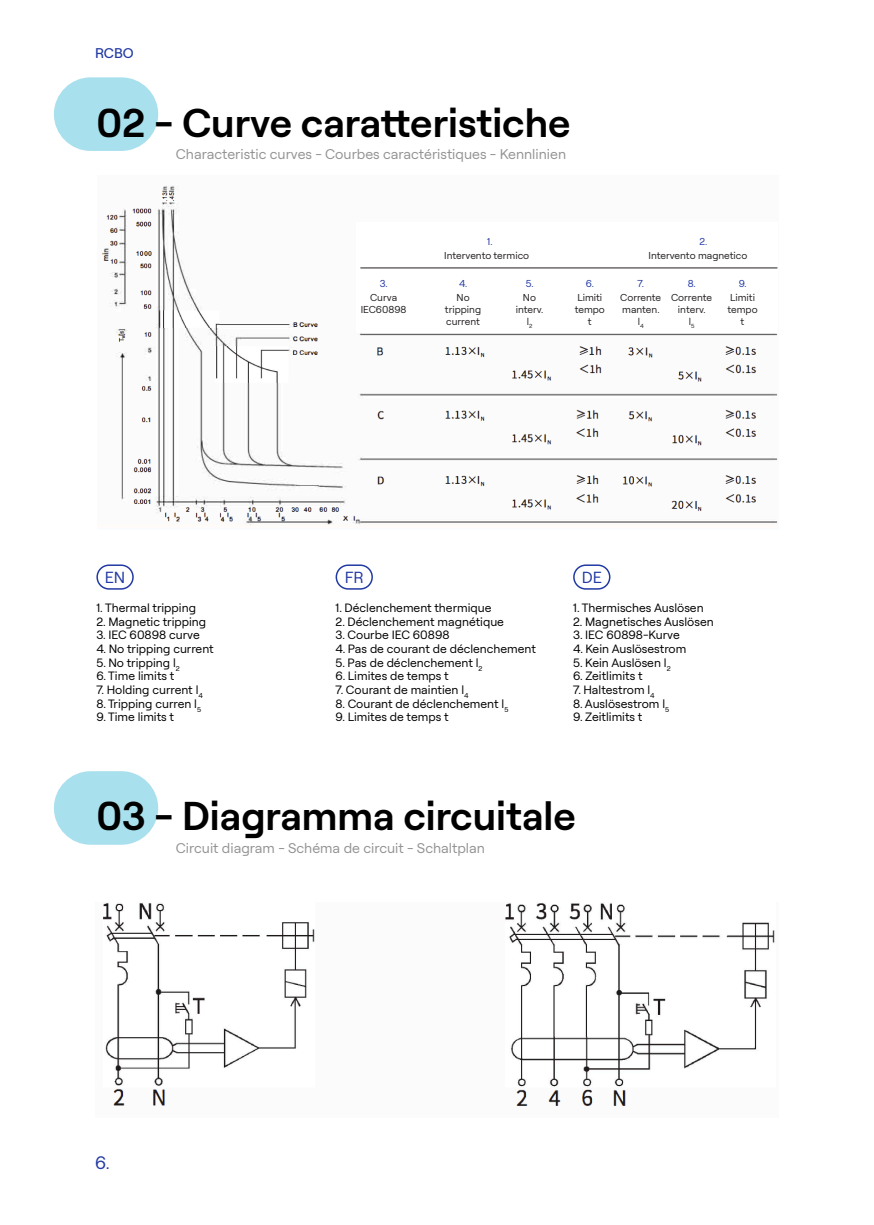
<style>
.page{position:relative;width:874px;height:1225px;background:#fff}
.page>*{position:absolute;margin:0;border:0;box-sizing:border-box;transform-origin:0 0}
.t1{font:600 40px "Roobert";color:#000}
.t2{font:18px "Roobert";color:#223aa3}
.t3{font:16px "Roobert";color:#223aa3}
.t4{font:14px "Roobert";color:#939393}
.t5{font:500 14px "Roobert";color:#223aa3}
.t6{font:12px "Roobert";color:#000001}
.t7{font:10px "Roobert";color:#231f20}
.t8{font:10px "Roobert";color:#223aa3}
</style>
<div class="page">
<div style="left:54px;top:77px;width:104px;height:74px;background:#a9e0ed;border-radius:37px"></div>
<div style="left:54px;top:771px;width:104px;height:73px;background:#a9e0ed;border-radius:37px"></div>
<img style="left:102px;top:185px;width:676px;height:340px">
<img style="left:103px;top:902px;width:672px;height:204px">
<div style="left:355px;top:222px;width:422px;height:111px;background:#fff"></div>
<hr style="left:360px;top:267px;width:417px;height:1px;background:#231f20">
<div style="left:96px;top:564px;width:38px;height:25px;border:2px solid #223aa3;border-radius:12px"></div>
<div style="left:573px;top:564px;width:37px;height:25px;border:2px solid #223aa3;border-radius:12px"></div>
<div style="left:335px;top:564px;width:38px;height:25px;border:2px solid #223aa3;border-radius:12px"></div>
<p class="t5" style="left:95px;top:43px;width:40px">RCBO</p>
<p class="t1" style="left:96px;top:94px;width:475px">02 - Curve caratteristiche</p>
<p class="t4" style="left:176px;top:144px;width:391px">Characteristic curves - Courbes caractéristiques - Kennlinien</p>
<p class="t8" style="left:487px;top:234px;width:7px">1.</p>
<p class="t8" style="left:699px;top:234px;width:9px">2.</p>
<p class="t8" style="left:379px;top:276px;width:9px">3.</p>
<p class="t7" style="left:370px;top:290px;width:28px">Curva</p>
<p class="t7" style="left:360px;top:302px;width:47px">IEC60898</p>
<p class="t7" style="left:444px;top:248px;width:86px">Intervento termico</p>
<p class="t7" style="left:648px;top:248px;width:100px">Intervento magnetico</p>
<p class="t8" style="left:459px;top:276px;width:10px">4.</p>
<p class="t7" style="left:456px;top:290px;width:15px">No</p>
<p class="t7" style="left:445px;top:302px;width:38px">tripping</p>
<p class="t7" style="left:446px;top:314px;width:35px">current</p>
<p class="t8" style="left:525px;top:276px;width:9px">5.</p>
<p class="t7" style="left:522px;top:290px;width:15px">No</p>
<p class="t7" style="left:515px;top:302px;width:29px">interv.</p>
<p class="t7" style="left:526px;top:314px;width:7px">l<sub>2</sub></p>
<p class="t8" style="left:585px;top:276px;width:10px">6.</p>
<p class="t7" style="left:577px;top:290px;width:26px">Limiti</p>
<p class="t7" style="left:574px;top:302px;width:32px">tempo</p>
<p class="t7" style="left:587px;top:314px;width:5px">t</p>
<p class="t8" style="left:637px;top:276px;width:8px">7.</p>
<p class="t7" style="left:620px;top:290px;width:42px">Corrente</p>
<p class="t7" style="left:622px;top:302px;width:39px">manten.</p>
<p class="t7" style="left:637px;top:314px;width:8px">l<sub>4</sub></p>
<p class="t8" style="left:687px;top:276px;width:9px">8.</p>
<p class="t7" style="left:670px;top:290px;width:42px">Corrente</p>
<p class="t7" style="left:677px;top:302px;width:29px">interv.</p>
<p class="t7" style="left:688px;top:314px;width:7px">l<sub>5</sub></p>
<p class="t8" style="left:738px;top:276px;width:9px">9.</p>
<p class="t7" style="left:729px;top:290px;width:26px">Limiti</p>
<p class="t7" style="left:727px;top:302px;width:32px">tempo</p>
<p class="t7" style="left:740px;top:314px;width:5px">t</p>
<p class="t3" style="left:105px;top:566px;width:22px">EN</p>
<p class="t3" style="left:344px;top:566px;width:20px">FR</p>
<p class="t3" style="left:581px;top:566px;width:22px">DE</p>
<p class="t6" style="left:96px;top:599px;width:101px">1. Thermal tripping</p>
<p class="t6" style="left:96px;top:613px;width:111px">2. Magnetic tripping</p>
<p class="t6" style="left:96px;top:627px;width:105px">3. IEC 60898 curve</p>
<p class="t6" style="left:96px;top:640px;width:119px">4. No tripping current</p>
<p class="t6" style="left:96px;top:654px;width:85px">5. No tripping l<sub>2</sub></p>
<p class="t6" style="left:96px;top:667px;width:79px">6. Time limits t</p>
<p class="t6" style="left:96px;top:681px;width:108px">7. Holding current l<sub>4</sub></p>
<p class="t6" style="left:96px;top:695px;width:106px">8. Tripping curren l<sub>5</sub></p>
<p class="t6" style="left:96px;top:708px;width:79px">9. Time limits t</p>
<p class="t6" style="left:335px;top:599px;width:157px">1. Déclenchement thermique</p>
<p class="t6" style="left:335px;top:613px;width:170px">2. Déclenchement magnétique</p>
<p class="t6" style="left:335px;top:627px;width:115px">3. Courbe IEC 60898</p>
<p class="t6" style="left:335px;top:640px;width:202px">4. Pas de courant de déclenchement</p>
<p class="t6" style="left:335px;top:654px;width:148px">5. Pas de déclenchement l<sub>2</sub></p>
<p class="t6" style="left:335px;top:667px;width:115px">6. Limites de temps t</p>
<p class="t6" style="left:335px;top:681px;width:134px">7. Courant de maintien l<sub>4</sub></p>
<p class="t6" style="left:335px;top:695px;width:174px">8. Courant de déclenchement l<sub>5</sub></p>
<p class="t6" style="left:335px;top:708px;width:114px">9. Limites de temps t</p>
<p class="t6" style="left:573px;top:599px;width:132px">1. Thermisches Auslösen</p>
<p class="t6" style="left:573px;top:613px;width:142px">2. Magnetisches Auslösen</p>
<p class="t6" style="left:573px;top:627px;width:108px">3. IEC 60898-Kurve</p>
<p class="t6" style="left:573px;top:640px;width:115px">4. Kein Auslösestrom</p>
<p class="t6" style="left:573px;top:654px;width:99px">5. Kein Auslösen l<sub>2</sub></p>
<p class="t6" style="left:573px;top:667px;width:71px">6. Zeitlimits t</p>
<p class="t6" style="left:573px;top:681px;width:83px">7. Haltestrom l<sub>4</sub></p>
<p class="t6" style="left:573px;top:695px;width:98px">8. Auslösestrom l<sub>5</sub></p>
<p class="t6" style="left:573px;top:708px;width:71px">9. Zeitlimits t</p>
<p class="t1" style="left:96px;top:787px;width:480px">03 - Diagramma circuitale</p>
<p class="t4" style="left:176px;top:837px;width:310px">Circuit diagram - Schéma de circuit - Schaltplan</p>
<h2 class="t2" style="left:95px;top:1150px;width:16px">6.</h2>
</div>
